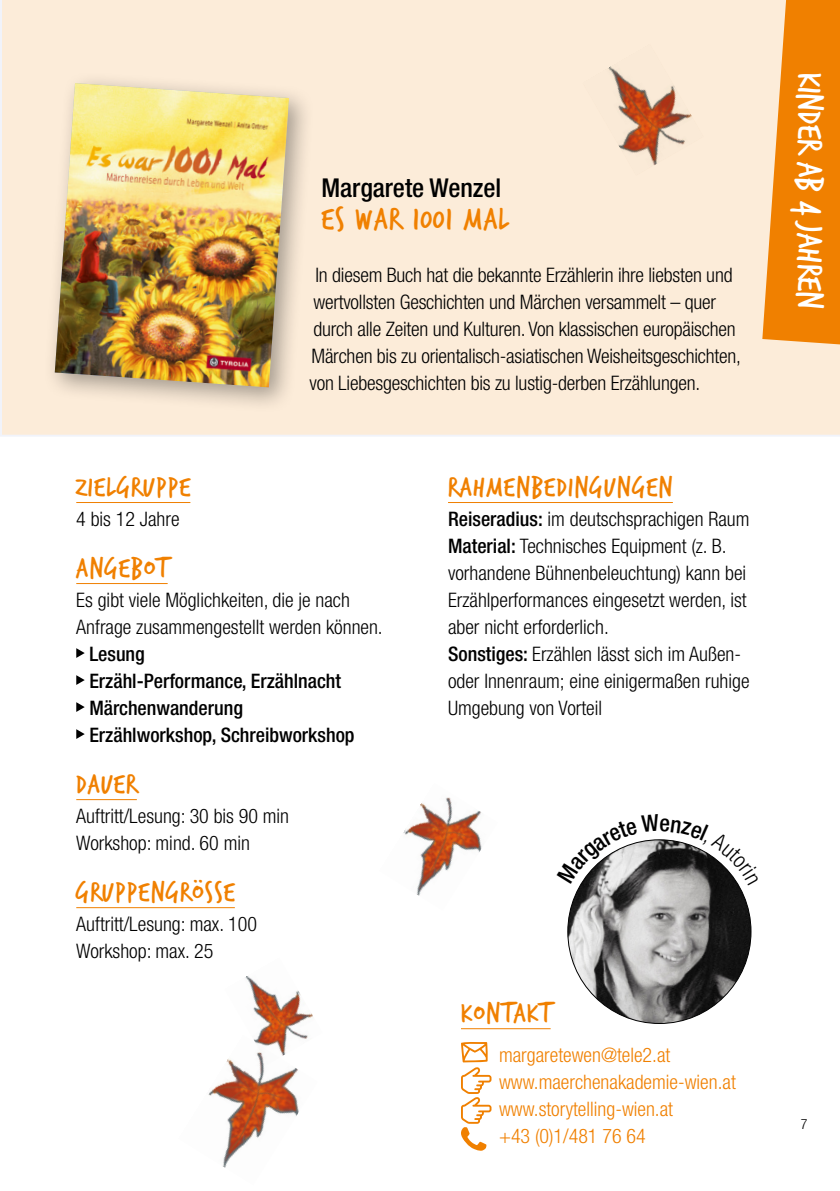
<style>
.page{position:relative;width:840px;height:1191px;background:#fff}
.page>*{position:absolute;margin:0;border:0;box-sizing:border-box;transform-origin:0 0}
.t1{font:38px "Trash Hand";color:#fff}
.t2{font:34px "Trash Hand";letter-spacing:.04em;color:#f08000}
.t3{font:30px "Trash Hand";letter-spacing:.04em;color:#f08000}
.t4{font:500 condensed 26px "Helvetica Neue LT Std";color:#000}
.t5{font:300 condensed 20px/27px "Helvetica Neue LT Std";color:#000}
.t6{font:300 condensed 20px/27px "Helvetica Neue LT Std";color:#f08000}
.t7{font:500 condensed 20px/27px "Helvetica Neue LT Std";color:#000}
.t8{font:300 condensed 14px "Helvetica Neue LT Std";color:#000}
.s1{font-weight:500}
</style>
<div class="page">
<div style="left:0;top:0;width:839px;height:436px;background:#fcecd9"></div>
<svg style="left:762px;top:0;width:77px;height:344px;background:#f19123"></svg>
<hr style="left:76px;top:502px;width:114px;height:1px;background:#f08000">
<hr style="left:76px;top:583px;width:91px;height:1px;background:#f08000">
<hr style="left:76px;top:799px;width:61px;height:1px;background:#f08000">
<hr style="left:76px;top:907px;width:159px;height:1px;background:#f08000">
<svg style="left:76px;top:648px;width:9px;height:10px"></svg>
<svg style="left:76px;top:675px;width:9px;height:10px"></svg>
<svg style="left:76px;top:702px;width:9px;height:10px"></svg>
<svg style="left:76px;top:729px;width:9px;height:10px"></svg>
<hr style="left:448px;top:502px;width:224px;height:1px;background:#f08000">
<hr style="left:460px;top:1028px;width:90px;height:1px;background:#f08000">
<svg style="left:461px;top:1042px;width:30px;height:109px"></svg>
<div style="left:43px;top:72px;width:272px;height:342px;background:#000;opacity:.35"></div>
<img style="left:55px;top:83px;width:234px;height:304px">
<img style="left:567px;top:839px;width:183px;height:184px;border-radius:92px">
<img style="left:245px;top:976px;width:68px;height:58px">
<img style="left:208px;top:1034px;width:100px;height:134px">
<img style="left:403px;top:797px;width:79px;height:99px">
<img style="left:581px;top:43px;width:122px;height:133px">
<svg style="left:579px;top:839px;width:160px;height:46px"></svg>
<h3 class="t4" style="left:321px;top:173px;width:181px">Margarete Wenzel</h3>
<h2 class="t2" style="left:321px;top:203px;width:189px">ES WAR 1001 MAL</h2>
<p class="t5" style="left:309px;top:262px;width:433px;text-indent:6px">In diesem Buch hat die bekannte Erzählerin ihre liebsten und wertvollsten Geschichten und Märchen versammelt – quer durch alle Zeiten und Kulturen. Von klassischen europäischen Märchen bis zu orientalisch-asiatischen Weisheitsgeschichten, von Liebesgeschichten bis zu lustig-derben Erzählungen.</p>
<h3 class="t3" style="left:76px;top:472px;width:115px">ZIELGRUPPE</h3>
<p class="t5" style="left:76px;top:505px;width:105px">4 bis 12 Jahre</p>
<h3 class="t3" style="left:76px;top:553px;width:93px">ANGEBOT</h3>
<p class="t5" style="left:76px;top:586px;width:308px">Es gibt viele Möglichkeiten, die je nach<br>Anfrage zusammengestellt werden können.</p>
<p class="t7" style="left:89px;top:639px;width:266px">Lesung<br>Erzähl-Performance, Erzählnacht<br>Märchenwanderung<br>Erzählworkshop, Schreibworkshop</p>
<h3 class="t3" style="left:76px;top:769px;width:62px">DAUER</h3>
<p class="t5" style="left:76px;top:802px;width:214px">Auftritt/Lesung: 30 bis 90 min<br>Workshop: mind. 60 min</p>
<h3 class="t3" style="left:76px;top:877px;width:160px">GRUPPENGRÖSSE</h3>
<p class="t5" style="left:76px;top:910px;width:182px">Auftritt/Lesung: max. 100<br>Workshop: max. 25</p>
<h3 class="t3" style="left:448px;top:472px;width:226px">RAHMENBEDINGUNGEN</h3>
<p class="t5" style="left:448px;top:505px;width:303px"><span class="s1">Reiseradius:</span> im deutschsprachigen Raum <span class="s1">Material:</span> Technisches Equipment (z. B. vorhandene Bühnenbeleuchtung) kann bei Erzählperformances eingesetzt werden, ist aber nicht erforderlich.<br><span class="s1">Sonstiges:</span> Erzählen lässt sich im Außen&shy;oder Innenraum; eine einigermaßen ruhige Umgebung von Vorteil</p>
<h3 class="t3" style="left:460px;top:998px;width:91px">KONTAKT</h3>
<p class="t6" style="left:498px;top:1041px;width:238px">margaretewen@tele2.at www.maerchenakademie-wien.at www.storytelling-wien.at<br>+43 (0)1/481 76 64</p>
<h1 class="t1" style="left:828px;top:73px;width:238px;rotate:90deg">KINDER AB 4 JAHREN</h1>
<p class="t8" style="left:800px;top:1116px;width:8px">7</p>
</div>
